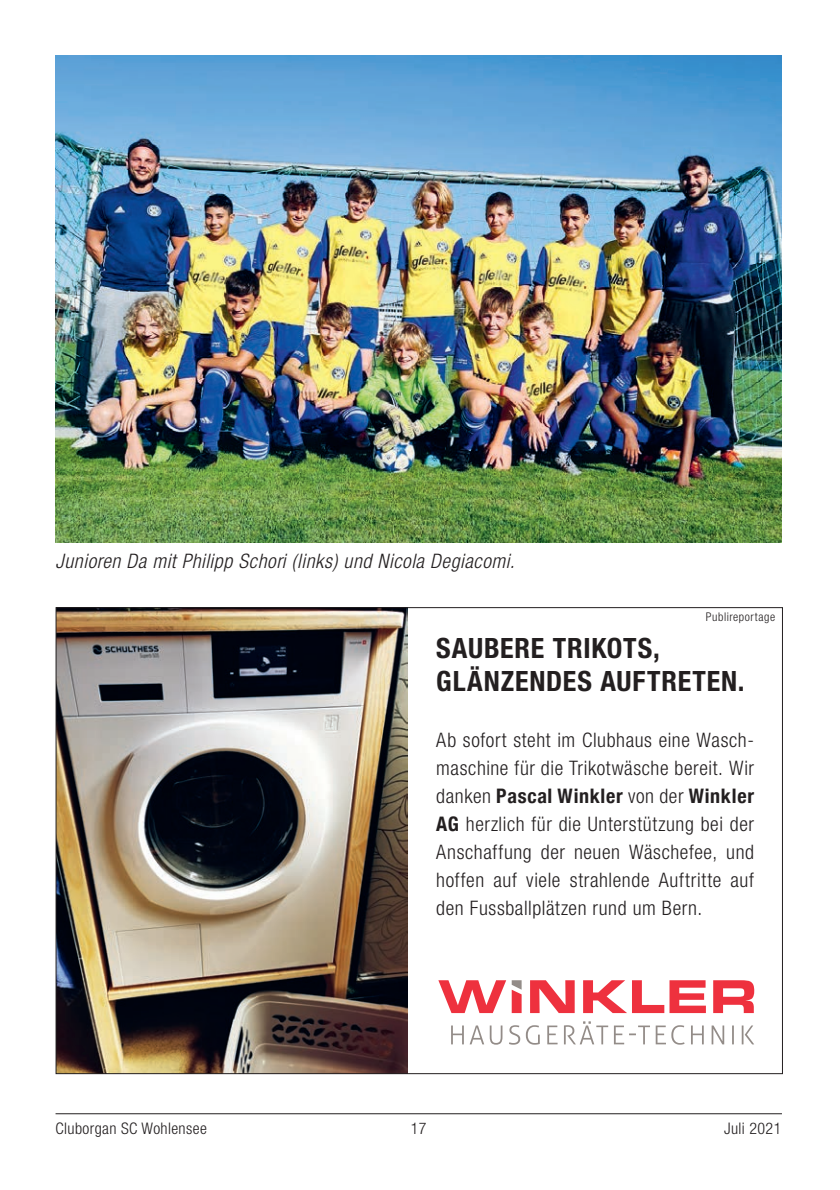
<style>
.page{position:relative;width:840px;height:1190px;background:#fff}
.page>*{position:absolute;margin:0;border:0;box-sizing:border-box;transform-origin:0 0}
.t1{font:700 condensed 28px/33.6px "Helvetica Neue";letter-spacing:.03em;color:#231f20}
.t2{font:300 condensed 20px/28px "Helvetica Neue";letter-spacing:.03em;color:#231f20;text-align:justify}
.t3{font:italic 300 condensed 20px "Helvetica Neue";letter-spacing:.03em;color:#231f20}
.t4{font:300 condensed 16px "Helvetica Neue";letter-spacing:.025em;color:#231f20}
.t5{font:300 condensed 12px "Helvetica Neue";letter-spacing:.045em;color:#231f20}
.s1{font-weight:700}
</style>
<div class="page">
<hr style="left:55px;top:1113px;width:726px;height:1px;background:#231f20">
<img style="left:55px;top:55px;width:726px;height:488px">
<img style="left:57px;top:609px;width:350px;height:463px">
<svg style="left:438px;top:980px;width:316px;height:65px"></svg>
<p class="t3" style="left:55px;top:549px;width:460px">Junioren Da mit Philipp Schori (links) und Nicola Degiacomi.</p>
<p class="t5" style="left:705px;top:610px;width:71px">Publireportage</p>
<h1 class="t1" style="left:436px;top:631px;width:310px">SAUBERE TRIKOTS,<br>GLÄNZENDES AUFTRETEN.</h1>
<p class="t2" style="left:436px;top:726px;width:319px">Ab sofort steht im Clubhaus eine Wasch&shy;maschine für die Trikotwäsche bereit. Wir danken <span class="s1">Pascal Winkler</span> von der <span class="s1">Winkler AG</span> herzlich für die Unterstützung bei der Anschaffung der neuen Wäschefee, und hoffen auf viele strahlende Auftritte auf den Fussballplätzen rund um Bern.</p>
<p class="t4" style="left:55px;top:1119px;width:153px">Cluborgan SC Wohlensee</p>
<p class="t4" style="left:410px;top:1119px;width:17px">17</p>
<p class="t4" style="left:723px;top:1119px;width:59px">Juli 2021</p>
</div>
